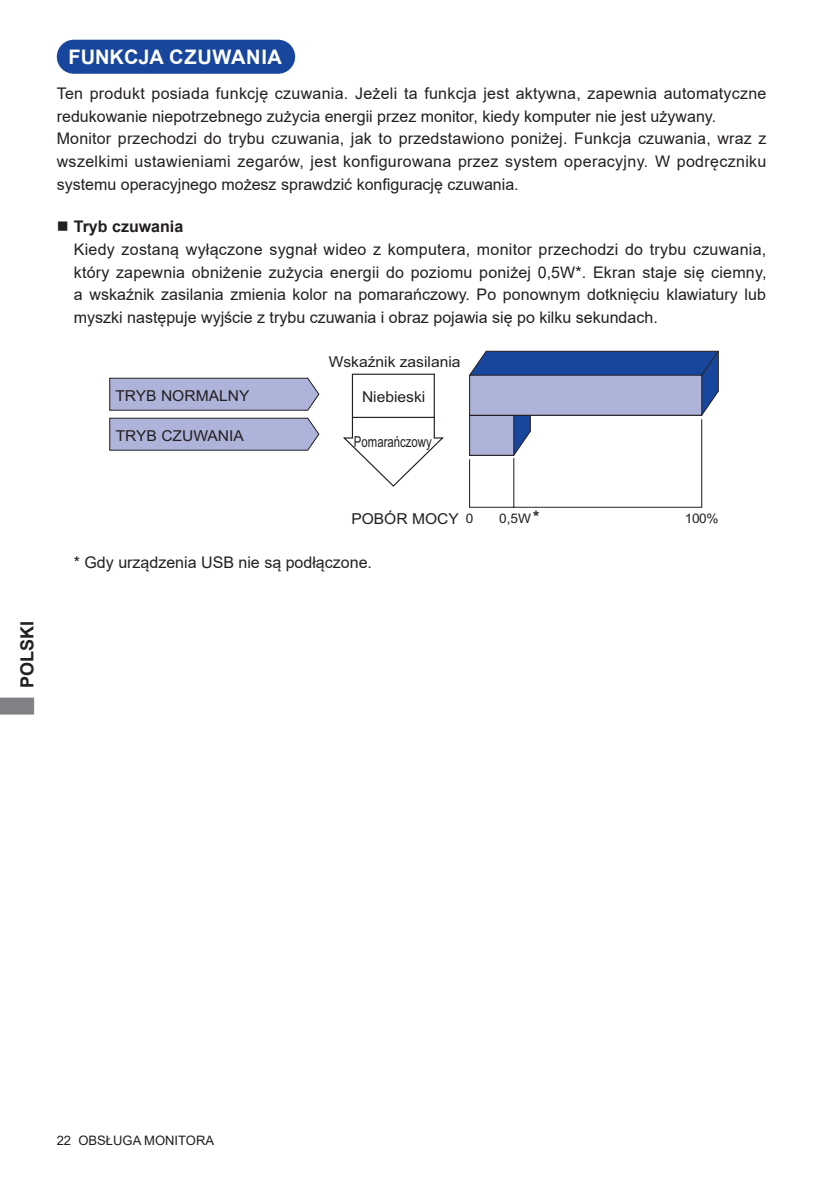
<style>
.page{position:relative;width:840px;height:1191px;background:#fff}
.page>*{position:absolute;margin:0;border:0;box-sizing:border-box;transform-origin:0 0}
.t1{font:700 20px "Arial";color:#fff}
.t2{font:700 18px "Arial";color:#231f20}
.t3{font:16px/22.6px "Arial";letter-spacing:.01em;color:#231f20}
.t4{font:700 16px "Arial";color:#231f20}
.t5{font:15px "Arial";color:#231f20;scale:1.04 1}
.t6{font:15px "Arial";color:#231f20;scale:.76 1}
.t7{font:13.2px "Arial";color:#231f20;scale:1.04 1}
.t8{font:13px "Arial";color:#231f20}
.s1{font-weight:700}
.s2{font-size:13.2px}
</style>
<div class="page">
<svg style="left:0;top:697px;width:34px;height:17px"></svg>
<div style="left:58px;top:41px;width:236px;height:32px;background:#18469d;border-radius:16px"></div>
<div style="left:57px;top:40px;width:238px;height:34px;border:2px solid #18469d;border-radius:16px"></div>
<svg style="left:469px;top:351px;width:249px;height:157px"></svg>
<svg style="left:109px;top:377px;width:211px;height:34px;background:#a9adcf"></svg>
<svg style="left:109px;top:417px;width:211px;height:34px;background:#a9adcf"></svg>
<svg style="left:343px;top:373px;width:101px;height:114px"></svg>
<p class="t1" style="left:68px;top:43px;width:215px">FUNKCJA CZUWANIA</p>
<p class="t3" style="left:57px;top:82px;width:710px">Ten produkt posiada funkcję czuwania. Jeżeli ta funkcja jest aktywna, zapewnia automatyczne redukowanie niepotrzebnego zużycia energii przez monitor, kiedy komputer nie jest używany.<br>Monitor przechodzi do trybu czuwania, jak to przedstawiono poniżej. Funkcja czuwania, wraz z wszelkimi ustawieniami zegarów, jest konfigurowana przez system operacyjny. W podręczniku systemu operacyjnego możesz sprawdzić konfigurację czuwania.</p>
<p class="t3" style="left:74px;top:215px;width:693px;text-indent:-17px">■ <span class="s1">Tryb czuwania<br></span>Kiedy zostaną wyłączone sygnał wideo z komputera, monitor przechodzi do trybu czuwania, który zapewnia obniżenie zużycia energii do poziomu poniżej 0,5W*. Ekran staje się ciemny, a wskaźnik zasilania zmienia kolor na pomarańczowy. Po ponownym dotknięciu klawiatury lub myszki następuje wyjście z trybu czuwania i obraz pojawia się po kilku sekundach.</p>
<p class="t5" style="left:115px;top:385px;width:130px">TRYB NORMALNY</p>
<p class="t5" style="left:116px;top:425px;width:125px">TRYB CZUWANIA</p>
<p class="t5" style="left:328px;top:351px;width:128px">Wskaźnik zasilania</p>
<p class="t5" style="left:362px;top:386px;width:62px">Niebieski</p>
<p class="t6" style="left:354px;top:431px;width:104px">Pomarańczowy</p>
<p class="t2" style="left:14px;top:688px;width:69px;rotate:-90deg">POLSKI</p>
<p class="t4" style="left:533px;top:505px;width:8px">*</p>
<p class="t5" style="left:351px;top:508px;width:119px">POBÓR MOCY <span class="s2">0</span></p>
<p class="t7" style="left:499px;top:509px;width:32px">0,5W</p>
<p class="t7" style="left:684px;top:509px;width:34px">100%</p>
<p class="t3" style="left:74px;top:551px;width:299px">* Gdy urządzenia USB nie są podłączone.</p>
<p class="t8" style="left:57px;top:1131px;width:159px">22 OBSŁUGA MONITORA</p>
</div>
